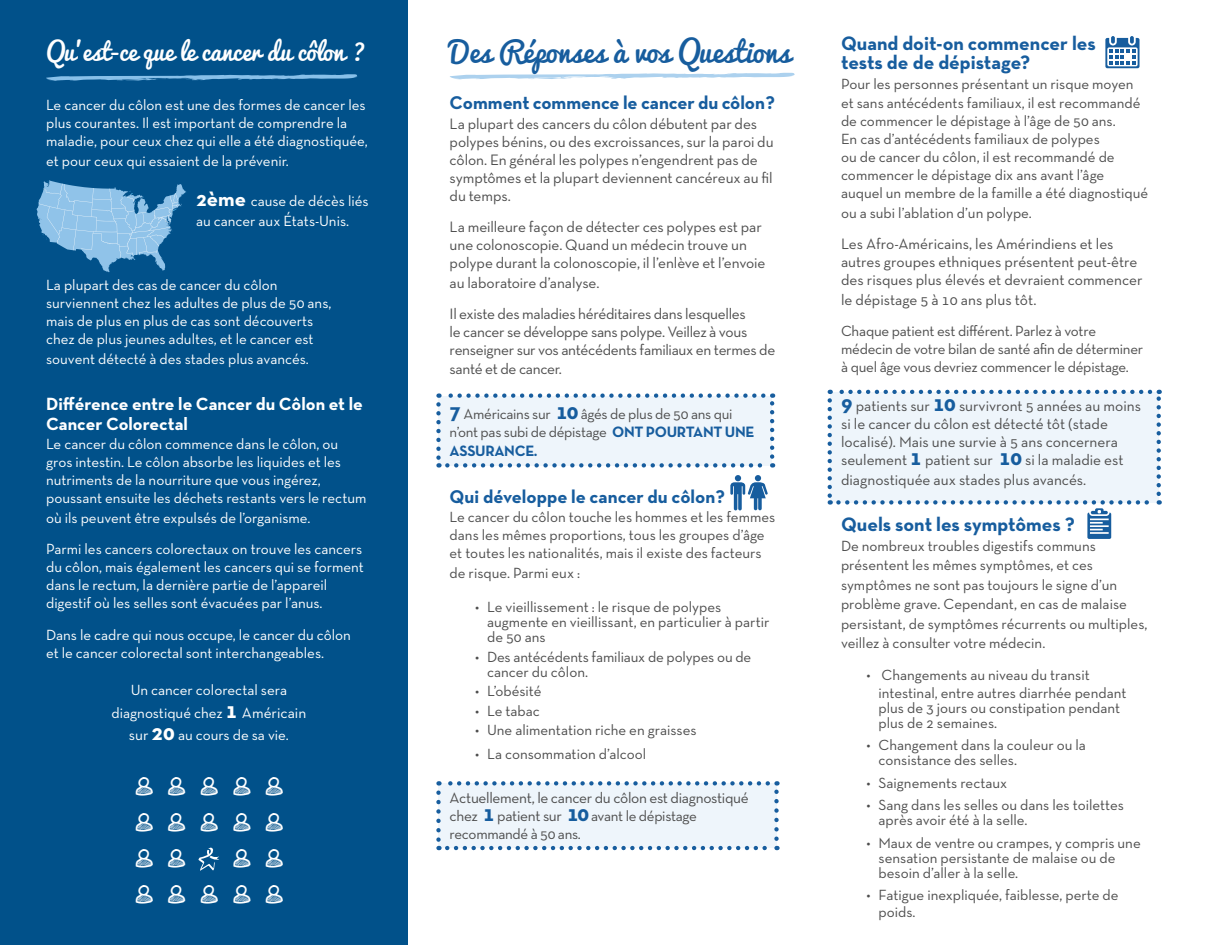
<style>
.page{position:relative;width:1215px;height:945px;background:#fff}
.page>*{position:absolute;margin:0;border:0;box-sizing:border-box;transform-origin:0 0}
.t1{font:28.5px "Pacifico";color:#175d9e}
.BODY_COPY{font:24px "Pacifico";color:#fff}
.BODY_COPY-2{font:700 19.8px/19.5px "Neutra Text TF";color:#175d9e}
.BODY_COPY-3{font:700 18.75px "Neutra Text TF";letter-spacing:-.005em;color:#175d9e}
.BODY_COPY-4{font:700 18px/19.5px "Neutra Text TF";color:#fff}
.BODY_COPY-5{font:15.3px/18px "Neutra Text TF";letter-spacing:-.005em;color:#4d4d4d}
.BODY_COPY-6{font:700 15.3px "Neutra Text TF";letter-spacing:-.02em;color:#175d9e}
.BODY_COPY-7{font:15px/18px "Neutra Text TF";color:#4d4d4d}
.BODY_COPY-8{font:15px/18px "Neutra Text TF";color:#fff}
.BODY_COPY-9{font:15px/18px "Neutra Text TF";letter-spacing:-.02em;color:#4d4d4d}
.s1{font-weight:700;font-size:21px}
.s2{font-weight:700;font-size:22.5px}
.s3{font-size:15.3px}
.s4{font-weight:700;font-size:22.5px;color:#175d9e}
.s5{font-weight:700;font-size:15.3px;color:#175d9e}
</style>
<div class="page">
<div style="left:0;top:0;width:408px;height:945px;background:#01518a"></div>
<svg style="left:46px;top:74px;width:311px;height:7px"></svg>
<div style="left:438px;top:396px;width:334px;height:69px;background:#eef5fb"></div>
<svg style="left:436px;top:404px;width:5px;height:64px"></svg>
<svg style="left:447px;top:463px;width:326px;height:5px"></svg>
<svg style="left:770px;top:393px;width:4px;height:64px"></svg>
<svg style="left:438px;top:393px;width:325px;height:5px"></svg>
<svg style="left:450px;top:73px;width:345px;height:6px"></svg>
<div style="left:438px;top:783px;width:339px;height:65px;background:#eef5fb"></div>
<svg style="left:436px;top:793px;width:5px;height:57px"></svg>
<svg style="left:447px;top:846px;width:331px;height:4px"></svg>
<svg style="left:774px;top:781px;width:5px;height:58px"></svg>
<svg style="left:438px;top:781px;width:330px;height:5px"></svg>
<div style="left:830px;top:392px;width:329px;height:110px;background:#eef5fb"></div>
<svg style="left:828px;top:400px;width:4px;height:105px"></svg>
<svg style="left:1157px;top:390px;width:4px;height:104px"></svg>
<svg style="left:830px;top:390px;width:320px;height:4px"></svg>
<svg style="left:37px;top:180px;width:149px;height:93px"></svg>
<svg style="left:198px;top:847px;width:21px;height:24px"></svg>
<svg style="left:730px;top:475px;width:38px;height:35px"></svg>
<svg style="left:1105px;top:36px;width:35px;height:32px"></svg>
<svg style="left:838px;top:500px;width:322px;height:39px"></svg>
<p class="BODY_COPY" style="left:46px;top:30px;width:321px">Qu’est-ce que le cancer du côlon ?</p>
<p class="BODY_COPY-8" style="left:46px;top:96px;width:323px">Le cancer du côlon est une des formes de cancer les plus courantes. Il est important de comprendre la maladie, pour ceux chez qui elle a été diagnostiquée,</p>
<p class="BODY_COPY-8" style="left:46px;top:151px;width:244px">et pour ceux qui essaient de la prévenir.</p>
<p class="BODY_COPY-8" style="left:196px;top:191px;width:174px;line-height:19.5px"><span class="s1">2ème</span> cause de décès liés au cancer aux États-Unis.</p>
<p class="BODY_COPY-8" style="left:46px;top:276px;width:287px">La plupart des cas de cancer du côlon surviennent chez les adultes de plus de 50 ans, mais de plus en plus de cas sont découverts chez de plus jeunes adultes, et le cancer est</p>
<p class="BODY_COPY-8" style="left:46px;top:349px;width:264px">souvent détecté à des stades plus avancés.</p>
<p class="BODY_COPY-4" style="left:46px;top:394px;width:318px">Différence entre le Cancer du Côlon et le<br>Cancer Colorectal</p>
<p class="BODY_COPY-8" style="left:46px;top:435px;width:322px">Le cancer du côlon commence dans le côlon, ou gros intestin. Le côlon absorbe les liquides et les nutriments de la nourriture que vous ingérez, poussant ensuite les déchets restants vers le rectum</p>
<p class="BODY_COPY-8" style="left:46px;top:502px;width:318px;line-height:31.5px">où ils peuvent être expulsés de l’organisme.<br>Parmi les cancers colorectaux on trouve les cancers</p>
<p class="BODY_COPY-8" style="left:46px;top:558px;width:319px">du côlon, mais également les cancers qui se forment dans le rectum, la dernière partie de l’appareil digestif où les selles sont évacuées par l’anus.</p>
<p class="BODY_COPY-8" style="left:46px;top:625px;width:306px">Dans le cadre qui nous occupe, le cancer du côlon et le cancer colorectal sont interchangeables.</p>
<p class="BODY_COPY-8" style="left:131px;top:681px;width:158px">Un cancer colorectal sera</p>
<p class="BODY_COPY-8" style="left:111px;top:703px;width:196px">diagnostiqué chez <span class="s2">1</span> <span class="s3">Américain</span></p>
<p class="BODY_COPY-8" style="left:129px;top:726px;width:161px"><span class="s3">sur</span> <span class="s2">20</span> au cours de sa vie.</p>
<p class="t1" style="left:450px;top:26px;width:342px">Des Réponses à vos Questions</p>
<p class="BODY_COPY-3" style="left:450px;top:91px;width:327px">Comment commence le cancer du côlon?</p>
<p class="BODY_COPY-5" style="left:450px;top:114px;width:325px">La plupart des cancers du côlon débutent par des polypes bénins, ou des excroissances, sur la paroi du côlon. En général les polypes n’engendrent pas de symptômes et la plupart deviennent cancéreux au fil du temps.</p>
<p class="BODY_COPY-5" style="left:450px;top:218px;width:317px">La meilleure façon de détecter ces polypes est par une colonoscopie. Quand un médecin trouve un polype durant la colonoscopie, il l’enlève et l’envoie</p>
<p class="BODY_COPY-5" style="left:450px;top:267px;width:298px;line-height:31.5px">au laboratoire d’analyse.<br>Il existe des maladies héréditaires dans lesquelles</p>
<p class="BODY_COPY-5" style="left:450px;top:323px;width:327px">le cancer se développe sans polype. Veillez à vous renseigner sur vos antécédents familiaux en termes de santé et de cancer.</p>
<p class="BODY_COPY-9" style="left:450px;top:404px;width:307px"><span class="s4">7</span> Américains sur <span class="s4">10</span> âgés de plus de 50 ans qui n’ont pas subi de dépistage <span class="s5">ONT POURTANT UNE</span></p>
<p class="BODY_COPY-6" style="left:450px;top:441px;width:89px">ASSURANCE.</p>
<p class="BODY_COPY-3" style="left:450px;top:485px;width:277px">Qui développe le cancer du côlon?</p>
<p class="BODY_COPY-7" style="left:450px;top:508px;width:327px">Le cancer du côlon touche les hommes et les femmes dans les mêmes proportions, tous les groupes d’âge et toutes les nationalités, mais il existe des facteurs</p>
<p class="BODY_COPY-7" style="left:450px;top:563px;width:132px">de risque. Parmi eux :</p>
<p class="BODY_COPY-7" style="left:487px;top:599px;width:284px;line-height:15px;text-indent:-12px">• Le vieillissement : le risque de polypes augmente en vieillissant, en particulier à partir de 50 ans</p>
<p class="BODY_COPY-7" style="left:487px;top:649px;width:266px;line-height:15px;text-indent:-12px">• Des antécédents familiaux de polypes ou de cancer du côlon.</p>
<p class="BODY_COPY-7" style="left:475px;top:682px;width:68px">• L’obésité</p>
<p class="BODY_COPY-7" style="left:475px;top:701px;width:66px">• Le tabac</p>
<p class="BODY_COPY-7" style="left:475px;top:721px;width:223px">• Une alimentation riche en graisses</p>
<p class="BODY_COPY-7" style="left:475px;top:745px;width:173px">• La consommation d’alcool</p>
<p class="BODY_COPY-5" style="left:450px;top:788px;width:301px">Actuellement, le cancer du côlon est diagnostiqué</p>
<p class="BODY_COPY-9" style="left:450px;top:806px;width:249px"><span class="s3">chez</span> <span class="s4">1</span> <span class="s3">patient sur</span> <span class="s4">10</span>avant le dépistage recommandé à 50 ans.</p>
<p class="BODY_COPY-2" style="left:841px;top:33px;width:256px">Quand doit-on commencer les tests de de dépistage?</p>
<p class="BODY_COPY-7" style="left:841px;top:74px;width:301px;line-height:19.5px">Pour les personnes présentant un risque moyen et sans antécédents familiaux, il est recommandé</p>
<p class="BODY_COPY-7" style="left:841px;top:112px;width:309px">de commencer le dépistage à l’âge de 50 ans.<br>En cas d’antécédents familiaux de polypes<br>ou de cancer du côlon, il est recommandé de commencer le dépistage dix ans avant l’âge auquel un membre de la famille a été diagnostiqué</p>
<p class="BODY_COPY-7" style="left:841px;top:204px;width:192px">ou a subi l’ablation d’un polype.</p>
<p class="BODY_COPY-5" style="left:841px;top:235px;width:303px">Les Afro-Américains, les Amérindiens et les autres groupes ethniques présentent peut-être des risques plus élevés et devraient commencer</p>
<p class="BODY_COPY-5" style="left:841px;top:290px;width:197px">le dépistage 5 à 10 ans plus tôt.</p>
<p class="BODY_COPY-7" style="left:841px;top:322px;width:304px">Chaque patient est différent. Parlez à votre médecin de votre bilan de santé afin de déterminer à quel âge vous devriez commencer le dépistage.</p>
<p class="BODY_COPY-5" style="left:841px;top:397px;width:301px"><span class="s4">9</span> patients sur <span class="s4">10</span> survivront 5 années au moins si le cancer du côlon est détecté tôt (stade localisé). Mais une survie à 5 ans concernera seulement <span class="s4">1</span> patient sur <span class="s4">10</span> si la maladie est</p>
<p class="BODY_COPY-5" style="left:841px;top:470px;width:247px">diagnostiquée aux stades plus avancés.</p>
<p class="BODY_COPY-2" style="left:841px;top:514px;width:235px">Quels sont les symptômes ?</p>
<p class="BODY_COPY-7" style="left:841px;top:536px;width:308px;line-height:19.5px">De nombreux troubles digestifs communs présentent les mêmes symptômes, et ces symptômes ne sont pas toujours le signe d’un problème grave. Cependant, en cas de malaise persistant, de symptômes récurrents ou multiples, veillez à consulter votre médecin.</p>
<p class="BODY_COPY-7" style="left:879px;top:666px;width:249px;text-indent:-12px">• Changements au niveau du transit intestinal, entre autres diarrhée pendant</p>
<p class="BODY_COPY-7" style="left:879px;top:700px;width:243px;line-height:15px">plus de 3 jours ou constipation pendant plus de 2 semaines.</p>
<p class="BODY_COPY-7" style="left:879px;top:738px;width:209px;line-height:15px;text-indent:-12px">• Changement dans la couleur ou la consistance des selles.</p>
<p class="BODY_COPY-7" style="left:867px;top:774px;width:142px">• Saignements rectaux</p>
<p class="BODY_COPY-7" style="left:879px;top:798px;width:247px;line-height:15px;text-indent:-12px">• Sang dans les selles ou dans les toilettes après avoir été à la selle.</p>
<p class="BODY_COPY-7" style="left:879px;top:835px;width:264px;line-height:15px;text-indent:-12px">• Maux de ventre ou crampes, y compris une sensation persistante de malaise ou de besoin d’aller à la selle.</p>
<p class="BODY_COPY-7" style="left:879px;top:887px;width:242px;line-height:16.5px;text-indent:-12px">• Fatigue inexpliquée, faiblesse, perte de poids.</p>
</div>
